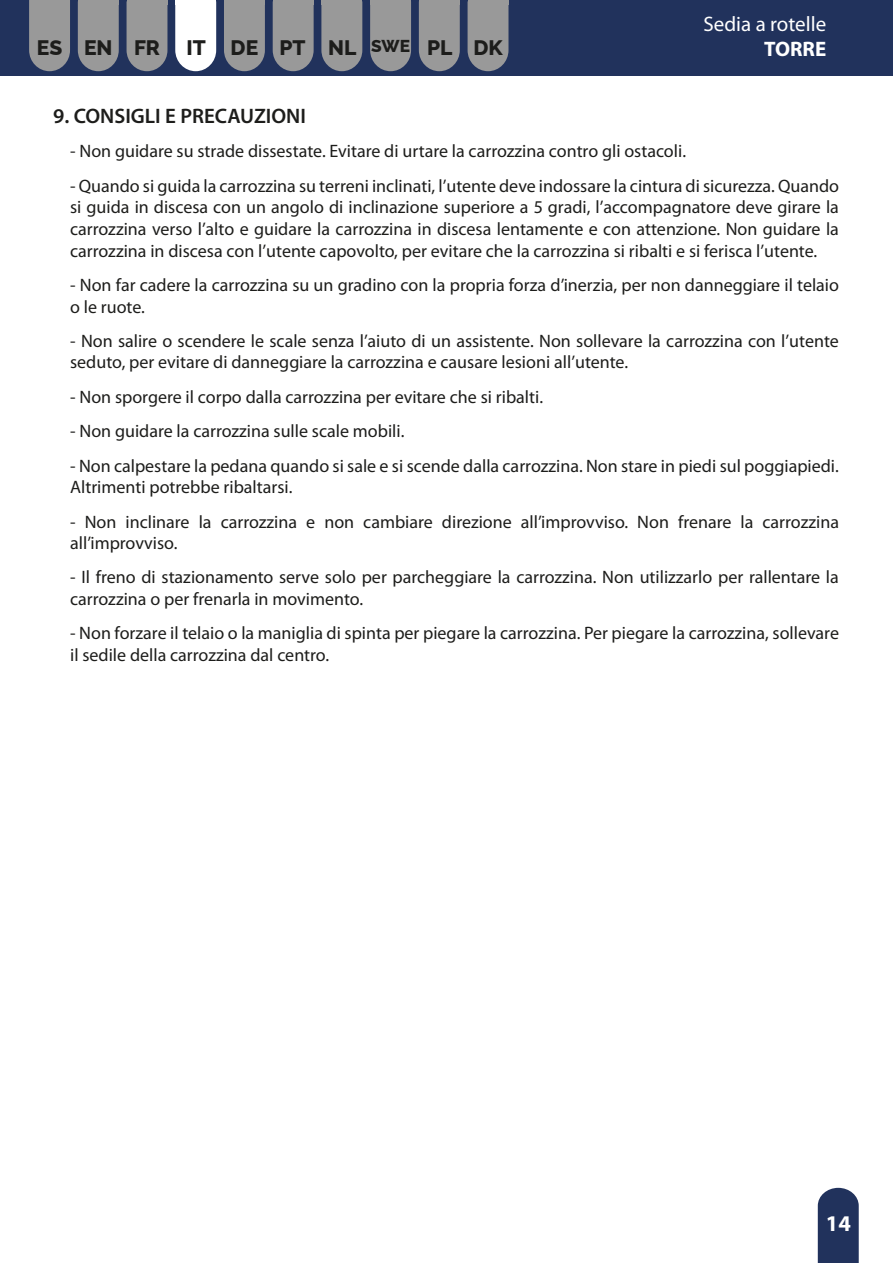
<style>
.page{position:relative;width:893px;height:1263px;background:#fff}
.page>*{position:absolute;margin:0;border:0;box-sizing:border-box;transform-origin:0 0}
.t1{font:700 22.5px "Myriad Pro";color:#fff}
.t2{font:600 21px "Myriad Pro";color:#1d1d1b}
.t3{font:800 21px "Raleway";color:#1d1d1b}
.t4{font:21px "Myriad Pro";color:#fff}
.t5{font:700 21px "Myriad Pro";color:#fff}
.t6{font:18px/21.6px "Myriad Pro";color:#1d1d1b}
.s1{font-size:17.25px}
</style>
<div class="page">
<div style="left:0;top:1px;width:893px;height:75px;background:#21325c"></div>
<svg style="left:29px;top:0;width:41px;height:71px;background:#8f9094"></svg>
<div style="left:37px;top:35px;width:26px;height:20px;background:#999"></div>
<div style="left:127px;top:4px;width:40px;height:67px;background:#999"></div>
<hr style="left:127px;top:0;width:40px;height:4px;background:#999">
<svg style="left:78px;top:4px;width:41px;height:67px;background:#909194"></svg>
<hr style="left:78px;top:0;width:41px;height:4px;background:#999">
<svg style="left:321px;top:4px;width:41px;height:67px;background:#909194"></svg>
<hr style="left:321px;top:0;width:41px;height:4px;background:#999">
<div style="left:468px;top:4px;width:40px;height:67px;background:#999"></div>
<hr style="left:468px;top:0;width:40px;height:4px;background:#999">
<svg style="left:273px;top:4px;width:41px;height:67px;background:#909194"></svg>
<hr style="left:273px;top:0;width:41px;height:4px;background:#999">
<svg style="left:419px;top:4px;width:41px;height:67px;background:#909194"></svg>
<hr style="left:419px;top:0;width:41px;height:4px;background:#999">
<svg style="left:224px;top:4px;width:41px;height:67px;background:#909294"></svg>
<hr style="left:224px;top:0;width:41px;height:4px;background:#999">
<svg style="left:370px;top:4px;width:41px;height:67px;background:#909194"></svg>
<hr style="left:370px;top:0;width:41px;height:4px;background:#999">
<svg style="left:175px;top:4px;width:41px;height:67px;background:#eff0f3"></svg>
<hr style="left:175px;top:0;width:41px;height:4px;background:#fff">
<svg style="left:818px;top:1188px;width:41px;height:75px;background:#2d3d64"></svg>
<p class="t4" style="left:703px;top:11px;width:124px">Sedia a rotelle</p>
<p class="t3" style="left:37px;top:30px;width:125px">ES EN FR</p>
<p class="t3" style="left:186px;top:30px;width:318px">IT DE PT NL <span class="s1">SWE</span> PL DK</p>
<p class="t5" style="left:764px;top:35px;width:64px">TORRE</p>
<p class="t2" style="left:53px;top:103px;width:254px">9. CONSIGLI E PRECAUZIONI</p>
<p class="t6" style="left:70px;top:140px;width:617px">- Non guidare su strade dissestate. Evitare di urtare la carrozzina contro gli ostacoli.</p>
<p class="t6" style="left:70px;top:175px;width:770px;text-align:justify">- Quando si guida la carrozzina su terreni inclinati, l’utente deve indossare la cintura di sicurezza. Quando si guida in discesa con un angolo di inclinazione superiore a 5 gradi, l’accompagnatore deve girare la carrozzina verso l’alto e guidare la carrozzina in discesa lentamente e con attenzione. Non guidare la carrozzina in discesa con l’utente capovolto, per evitare che la carrozzina si ribalti e si ferisca l’utente.</p>
<p class="t6" style="left:70px;top:274px;width:770px">- Non far cadere la carrozzina su un gradino con la propria forza d’inerzia, per non danneggiare il telaio o le ruote.</p>
<p class="t6" style="left:70px;top:330px;width:770px">- Non salire o scendere le scale senza l’aiuto di un assistente. Non sollevare la carrozzina con l’utente seduto, per evitare di danneggiare la carrozzina e causare lesioni all’utente.</p>
<p class="t6" style="left:70px;top:386px;width:474px">- Non sporgere il corpo dalla carrozzina per evitare che si ribalti.</p>
<p class="t6" style="left:70px;top:420px;width:336px">- Non guidare la carrozzina sulle scale mobili.</p>
<p class="t6" style="left:70px;top:454px;width:770px">- Non calpestare la pedana quando si sale e si scende dalla carrozzina. Non stare in piedi sul poggiapiedi.<br>Altrimenti potrebbe ribaltarsi.</p>
<p class="t6" style="left:70px;top:510px;width:770px">- Non inclinare la carrozzina e non cambiare direzione all’improvviso. Non frenare la carrozzina all’improvviso.</p>
<p class="t6" style="left:70px;top:566px;width:770px">- Il freno di stazionamento serve solo per parcheggiare la carrozzina. Non utilizzarlo per rallentare la carrozzina o per frenarla in movimento.</p>
<p class="t6" style="left:70px;top:622px;width:770px">- Non forzare il telaio o la maniglia di spinta per piegare la carrozzina. Per piegare la carrozzina, sollevare il sedile della carrozzina dal centro.</p>
<p class="t1" style="left:826px;top:1209px;width:26px">14</p>
</div>
